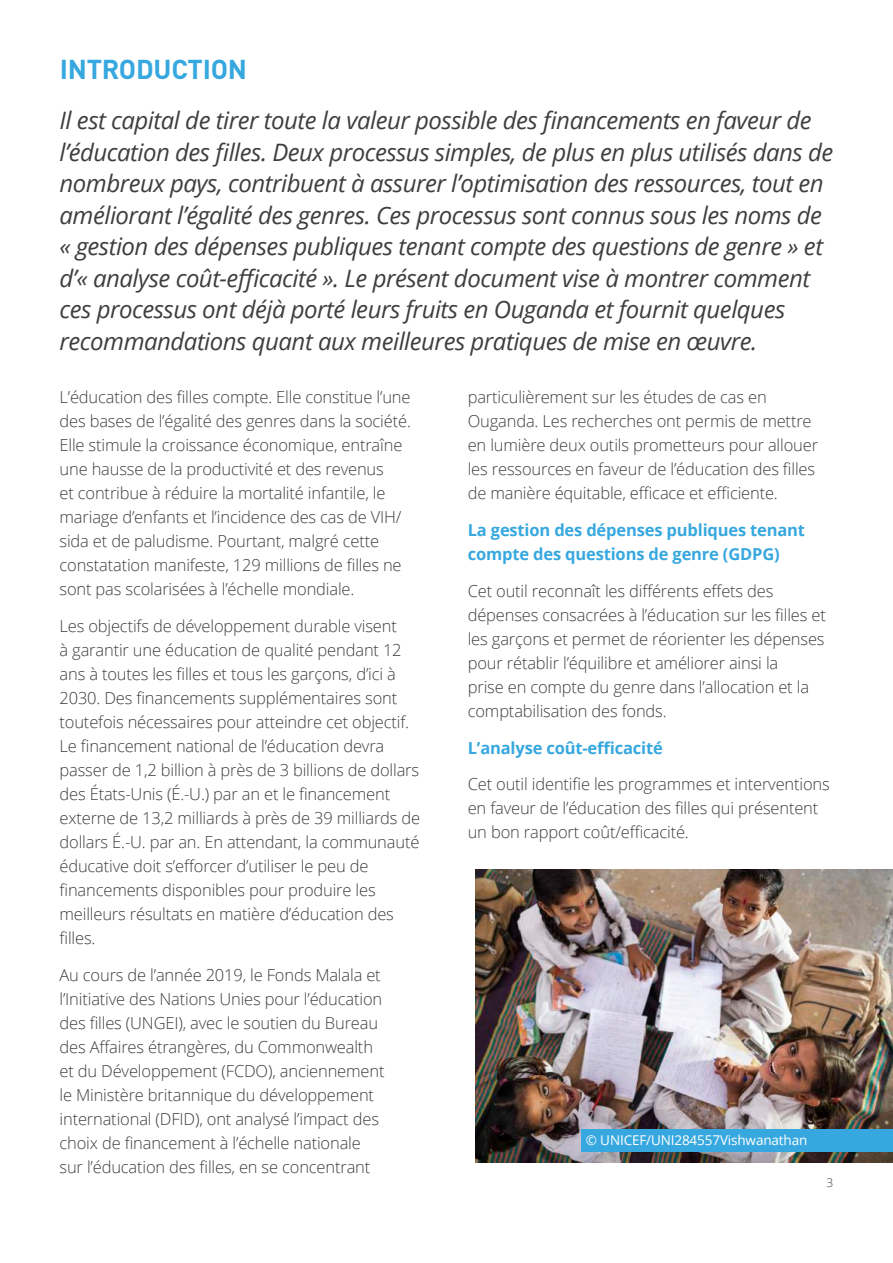
<style>
.page{position:relative;width:893px;height:1263px;background:#fff}
.page>*{position:absolute;margin:0;border:0;box-sizing:border-box;transform-origin:0 0}
.t1{font:700 27px "DIN Pro";letter-spacing:-.01em;color:#37a8df}
.t2{font:italic 24px/31.5px "Open Sans";letter-spacing:-.02em;color:#3e3e3f}
.t3{font:300 16.5px/24px "Open Sans";letter-spacing:-.01em;color:#3e3e3f}
.t4{font:700 16.5px/24px "Open Sans";letter-spacing:-.01em;color:#37a8df}
.t5{font:13.5px "Open Sans";letter-spacing:-.01em;color:#fff}
.t6{font:300 12px "Open Sans";color:#3e3e3f}
</style>
<div class="page">
<img style="left:476px;top:869px;width:417px;height:293px">
<div style="left:582px;top:1129px;width:311px;height:22px;background:#37a8df"></div>
<h1 class="t1" style="left:60px;top:47px;width:189px">INTRODUCTION</h1>
<p class="t2" style="left:60px;top:104px;width:775px">Il est capital de tirer toute la valeur possible des financements en faveur de l’éducation des filles. Deux processus simples, de plus en plus utilisés dans de nombreux pays, contribuent à assurer l’optimisation des ressources, tout en améliorant l’égalité des genres. Ces processus sont connus sous les noms de « gestion des dépenses publiques tenant compte des questions de genre » et d’« analyse coût-efficacité ». Le présent document vise à montrer comment ces processus ont déjà porté leurs fruits en Ouganda et fournit quelques recommandations quant aux meilleures pratiques de mise en œuvre.</p>
<p class="t3" style="left:60px;top:385px;width:353px">L’éducation des filles compte. Elle constitue l’une des bases de l’égalité des genres dans la société.<br>Elle stimule la croissance économique, entraîne une hausse de la productivité et des revenus<br>et contribue à réduire la mortalité infantile, le mariage d’enfants et l’incidence des cas de VIH/ sida et de paludisme. Pourtant, malgré cette constatation manifeste, 129 millions de filles ne sont pas scolarisées à l’échelle mondiale.</p>
<p class="t3" style="left:60px;top:613px;width:362px">Les objectifs de développement durable visent<br>à garantir une éducation de qualité pendant 12 ans à toutes les filles et tous les garçons, d’ici à 2030. Des financements supplémentaires sont toutefois nécessaires pour atteindre cet objectif.<br>Le financement national de l’éducation devra passer de 1,2 billion à près de 3 billions de dollars des États-Unis (É.-U.) par an et le financement externe de 13,2 milliards à près de 39 milliards de dollars É.-U. par an. En attendant, la communauté éducative doit s’efforcer d’utiliser le peu de financements disponibles pour produire les meilleurs résultats en matière d’éducation des filles.</p>
<p class="t3" style="left:60px;top:962px;width:327px">Au cours de l’année 2019, le Fonds Malala et l’Initiative des Nations Unies pour l’éducation des filles (UNGEI), avec le soutien du Bureau des Affaires étrangères, du Commonwealth et du Développement (FCDO), anciennement le Ministère britannique du développement international (DFID), ont analysé l’impact des choix de financement à l’échelle nationale sur l’éducation des filles, en se concentrant</p>
<p class="t3" style="left:468px;top:385px;width:352px">particulièrement sur les études de cas en Ouganda. Les recherches ont permis de mettre en lumière deux outils prometteurs pour allouer les ressources en faveur de l’éducation des filles de manière équitable, efficace et efficiente.</p>
<p class="t4" style="left:468px;top:518px;width:339px">La gestion des dépenses publiques tenant compte des questions de genre (GDPG)</p>
<p class="t3" style="left:468px;top:578px;width:360px">Cet outil reconnaît les différents effets des dépenses consacrées à l’éducation sur les filles et les garçons et permet de réorienter les dépenses pour rétablir l’équilibre et améliorer ainsi la<br>prise en compte du genre dans l’allocation et la comptabilisation des fonds.</p>
<p class="t4" style="left:468px;top:735px;width:197px">L’analyse coût-efficacité</p>
<p class="t3" style="left:468px;top:772px;width:364px">Cet outil identifie les programmes et interventions en faveur de l’éducation des filles qui présentent un bon rapport coût/efficacité.</p>
<p class="t5" style="left:586px;top:1131px;width:223px">© UNICEF/UNI284557Vishwanathan</p>
<p class="t6" style="left:827px;top:1174px;width:8px">3</p>
</div>
